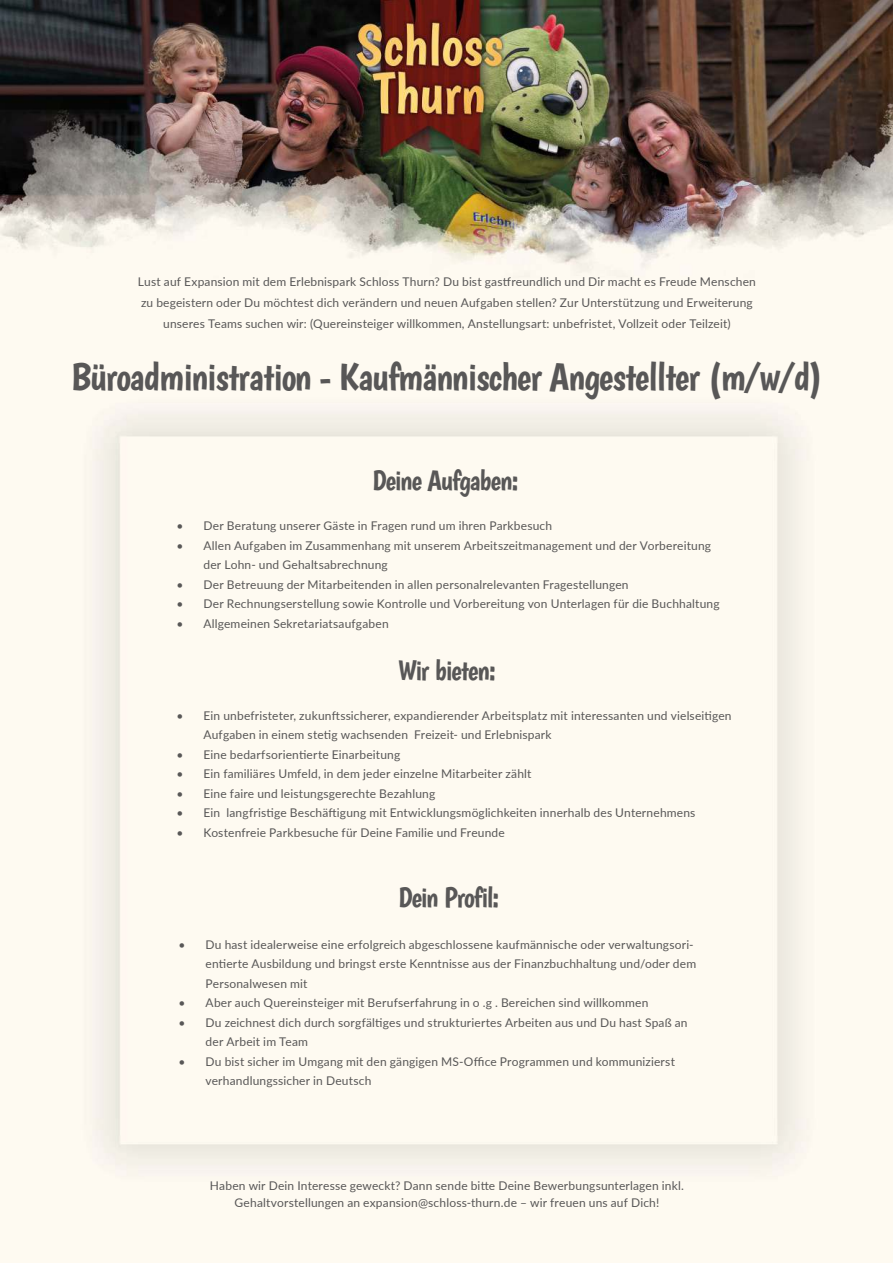
<style>
.page{position:relative;width:893px;height:1263px;background:#fff}
.page>*{position:absolute;margin:0;border:0;box-sizing:border-box;transform-origin:0 0}
.t1{font:39px "Boogaloo";letter-spacing:-.025em;color:#585757}
.t2{font:28.5px "Boogaloo";letter-spacing:-.04em;color:#585757}
.t3{font:12px/19.5px "Lato";letter-spacing:.015em;color:#585757}
</style>
<div class="page">
<img style="left:0;top:0;width:893px;height:1263px">
<p class="t3" style="left:138px;top:271px;width:620px;line-height:21px;text-align:center">Lust auf Expansion mit dem Erlebnispark Schloss Thurn? Du bist gastfreundlich und Dir macht es Freude Menschen zu begeistern oder Du möchtest dich verändern und neuen Aufgaben stellen? Zur Unterstützung und Erweiterung unseres Teams suchen wir: (Quereinsteiger willkommen, Anstellungsart: unbefristet, Vollzeit oder Teilzeit)</p>
<h1 class="t1" style="left:71px;top:361px;width:753px">Büroadministration - Kaufmännischer Angestellter (m/w/d)</h1>
<h2 class="t2" style="left:372px;top:469px;width:148px">Deine Aufgaben:</h2>
<p class="t3" style="left:176px;top:516px;width:8px">ï</p>
<p class="t3" style="left:203px;top:515px;width:350px">Der Beratung unserer Gäste in Fragen rund um ihren Parkbesuch</p>
<p class="t3" style="left:176px;top:536px;width:8px">ï</p>
<p class="t3" style="left:203px;top:535px;width:509px">Allen Aufgaben im Zusammenhang mit unserem Arbeitszeitmanagement und der Vorbereitung der Lohn- und Gehaltsabrechnung</p>
<p class="t3" style="left:176px;top:575px;width:8px">ï</p>
<p class="t3" style="left:203px;top:574px;width:427px">Der Betreuung der Mitarbeitenden in allen personalrelevanten Fragestellungen</p>
<p class="t3" style="left:176px;top:594px;width:8px">ï</p>
<p class="t3" style="left:203px;top:593px;width:518px">Der Rechnungserstellung sowie Kontrolle und Vorbereitung von Unterlagen für die Buchhaltung</p>
<p class="t3" style="left:176px;top:614px;width:8px">ï</p>
<p class="t3" style="left:203px;top:613px;width:187px">Allgemeinen Sekretariatsaufgaben</p>
<h2 class="t2" style="left:398px;top:659px;width:100px">Wir bieten:</h2>
<p class="t3" style="left:176px;top:706px;width:8px">ï</p>
<p class="t3" style="left:203px;top:705px;width:530px">Ein unbefristeter, zukunftssicherer, expandierender Arbeitsplatz mit interessanten und vielseitigen<br>Aufgaben in einem stetig wachsenden Freizeit- und Erlebnispark</p>
<p class="t3" style="left:176px;top:745px;width:8px">ï</p>
<p class="t3" style="left:203px;top:744px;width:198px">Eine bedarfsorientierte Einarbeitung</p>
<p class="t3" style="left:176px;top:764px;width:8px">ï</p>
<p class="t3" style="left:203px;top:764px;width:330px">Ein familiäres Umfeld, in dem jeder einzelne Mitarbeiter zählt</p>
<p class="t3" style="left:176px;top:784px;width:8px">ï</p>
<p class="t3" style="left:203px;top:783px;width:233px">Eine faire und leistungsgerechte Bezahlung</p>
<p class="t3" style="left:176px;top:803px;width:8px">ï</p>
<p class="t3" style="left:203px;top:803px;width:493px">Ein langfristige Beschäftigung mit Entwicklungsmöglichkeiten innerhalb des Unternehmens</p>
<p class="t3" style="left:176px;top:823px;width:8px">ï</p>
<p class="t3" style="left:203px;top:822px;width:303px">Kostenfreie Parkbesuche für Deine Familie und Freunde</p>
<h2 class="t2" style="left:398px;top:886px;width:103px">Dein Profil:</h2>
<p class="t3" style="left:179px;top:935px;width:8px">ï</p>
<p class="t3" style="left:206px;top:934px;width:492px">Du hast idealerweise eine erfolgreich abgeschlossene kaufmännische oder verwaltungsori&shy;entierte Ausbildung und bringst erste Kenntnisse aus der Finanzbuchhaltung und/oder dem<br>Personalwesen mit</p>
<p class="t3" style="left:179px;top:993px;width:8px">ï</p>
<p class="t3" style="left:206px;top:992px;width:444px">Aber auch Quereinsteiger mit Berufserfahrung in o .g . Bereichen sind willkommen</p>
<p class="t3" style="left:179px;top:1013px;width:8px">ï</p>
<p class="t3" style="left:206px;top:1012px;width:484px">Du zeichnest dich durch sorgfältiges und strukturiertes Arbeiten aus und Du hast Spaß an der Arbeit im Team</p>
<p class="t3" style="left:179px;top:1052px;width:8px">ï</p>
<p class="t3" style="left:206px;top:1051px;width:471px">Du bist sicher im Umgang mit den gängigen MS-Office Programmen und kommunizierst verhandlungssicher in Deutsch</p>
<p class="t3" style="left:210px;top:1177px;width:475px;line-height:16.5px;text-align:center">Haben wir Dein Interesse geweckt? Dann sende bitte Deine Bewerbungsunterlagen inkl.<br>Gehaltvorstellungen an expansion@schloss-thurn.de – wir freuen uns auf Dich!</p>
</div>
